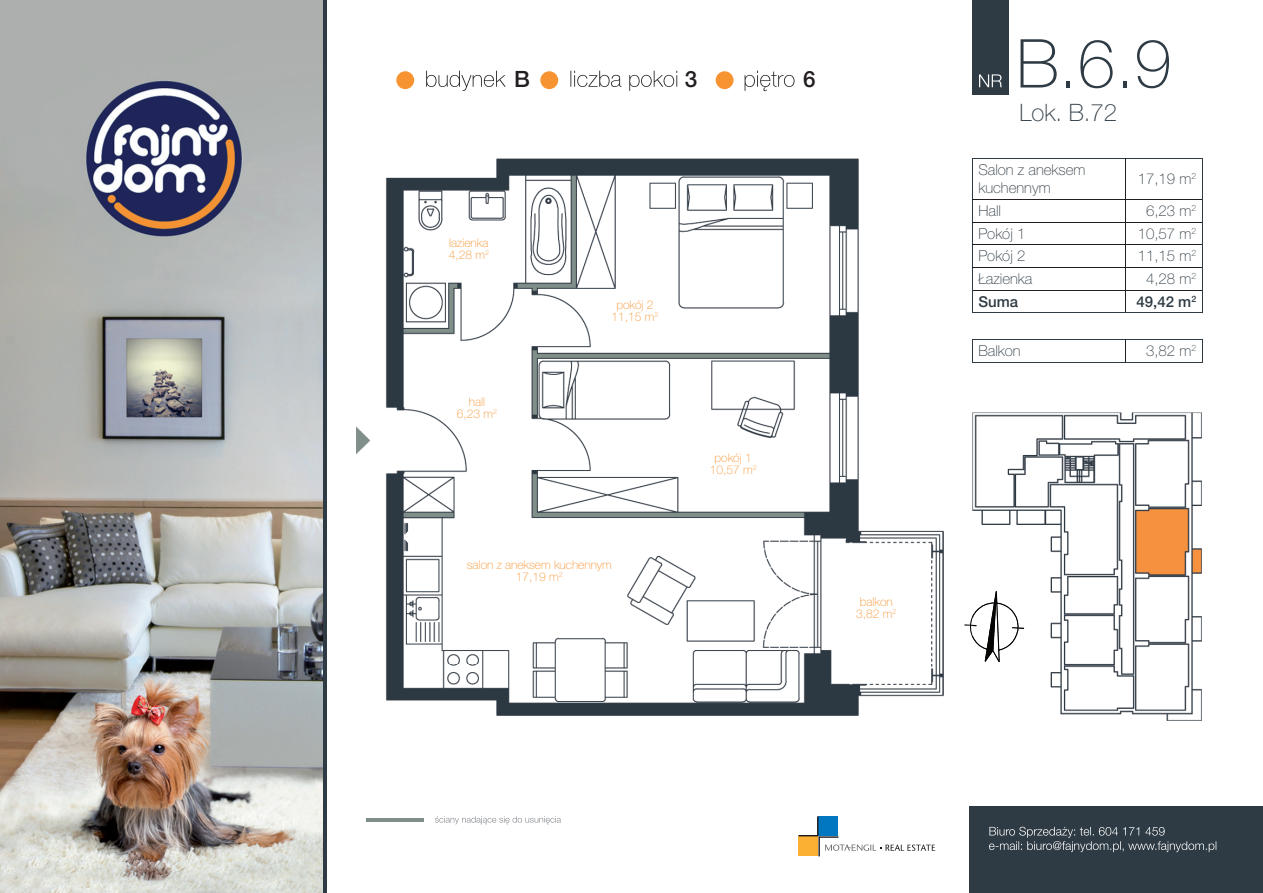
<style>
.page{position:relative;width:1263px;height:893px;background:#fff}
.page>*{position:absolute;margin:0;border:0;box-sizing:border-box;transform-origin:0 0}
.t1{font:100 67.5px "Helvetica Neue LT Pro";color:#2e3b44}
.t2{font:100 24px "Helvetica Neue LT Pro";color:#2e3b44}
.t3{font:500 22.5px "Helvetica Neue LT Pro";color:#231f20}
.t4{font:100 15px/18px "Helvetica Neue LT Pro";color:#2e3b44}
.t5{font:500 15px "Helvetica Neue LT Pro";color:#2e3b44}
.t6{font:100 12px/12px "Helvetica Neue LT Pro";color:#f79331;text-align:center}
</style>
<div class="page">
<img style="left:0;top:0;width:323px;height:893px">
<hr style="left:323px;top:0;width:3px;height:893px;background:#2e3b44">
<div style="left:972px;top:0;width:36px;height:95px;background:#2e3b44"></div>
<div style="left:396px;top:71px;width:18px;height:18px;background:#f79331;border-radius:50%"></div>
<div style="left:540px;top:71px;width:18px;height:18px;background:#f79331;border-radius:50%"></div>
<div style="left:716px;top:71px;width:17px;height:18px;background:#f79331;border-radius:50%"></div>
<svg style="left:426px;top:71px;width:80px;height:20px"></svg>
<svg style="left:570px;top:71px;width:107px;height:20px"></svg>
<svg style="left:979px;top:74px;width:23px;height:13px"></svg>
<div style="left:970px;top:806px;width:293px;height:87px;background:#2e3b44"></div>
<hr style="left:366px;top:818px;width:57px;height:3px;background:#808e89">
<svg style="left:435px;top:816px;width:126px;height:8px"></svg>
<svg style="left:798px;top:816px;width:137px;height:40px"></svg>
<svg style="left:989px;top:827px;width:227px;height:25px"></svg>
<svg style="left:745px;top:71px;width:49px;height:20px"></svg>
<img style="left:356px;top:158px;width:587px;height:557px">
<hr style="left:972px;top:158px;width:154px;height:1px;background:#2e3b44">
<hr style="left:972px;top:159px;width:1px;height:40px;background:#2e3b44">
<hr style="left:1126px;top:158px;width:76px;height:1px;background:#2e3b44">
<hr style="left:1202px;top:159px;width:1px;height:40px;background:#2e3b44">
<hr style="left:1125px;top:159px;width:1px;height:40px;background:#231f20">
<hr style="left:973px;top:199px;width:153px;height:1px;background:#231f20">
<hr style="left:1126px;top:199px;width:76px;height:1px;background:#231f20">
<hr style="left:973px;top:222px;width:153px;height:1px;background:#231f20">
<hr style="left:1126px;top:222px;width:76px;height:1px;background:#231f20">
<hr style="left:973px;top:245px;width:153px;height:1px;background:#231f20">
<hr style="left:1126px;top:245px;width:76px;height:1px;background:#231f20">
<hr style="left:973px;top:267px;width:153px;height:1px;background:#231f20">
<hr style="left:1126px;top:267px;width:76px;height:1px;background:#231f20">
<hr style="left:973px;top:290px;width:153px;height:1px;background:#231f20">
<hr style="left:1126px;top:290px;width:76px;height:1px;background:#231f20">
<svg style="left:1125px;top:200px;width:1px;height:113px"></svg>
<svg style="left:972px;top:199px;width:1px;height:114px"></svg>
<svg style="left:1202px;top:199px;width:1px;height:114px"></svg>
<hr style="left:972px;top:313px;width:154px;height:1px;background:#2e3b44">
<hr style="left:1126px;top:313px;width:76px;height:1px;background:#2e3b44">
<img style="left:972px;top:412px;width:230px;height:309px">
<svg style="left:964px;top:591px;width:60px;height:71px"></svg>
<img style="left:985px;top:650px;width:15px;height:12px">
<hr style="left:972px;top:339px;width:154px;height:1px;background:#2e3b44">
<svg style="left:972px;top:340px;width:1px;height:22px"></svg>
<hr style="left:1126px;top:339px;width:76px;height:1px;background:#2e3b44">
<svg style="left:1202px;top:339px;width:1px;height:23px"></svg>
<hr style="left:972px;top:362px;width:154px;height:1px;background:#2e3b44">
<hr style="left:1126px;top:362px;width:76px;height:1px;background:#2e3b44">
<svg style="left:1125px;top:339px;width:1px;height:23px"></svg>
<h3 class="t3" style="left:514px;top:65px;width:17px">B</h3>
<h3 class="t3" style="left:685px;top:65px;width:14px">3</h3>
<h3 class="t3" style="left:803px;top:65px;width:14px">6</h3>
<p class="t6" style="left:449px;top:236px;width:42px;text-align:left">łazienka<br>4,28 m<sup>2</sup></p>
<p class="t6" style="left:457px;top:396px;width:42px">hall<br>6,23 m<sup>2</sup></p>
<p class="t6" style="left:611px;top:298px;width:48px">pokój 2<br>11,15 m<sup>2</sup></p>
<p class="t6" style="left:467px;top:559px;width:146px">salon z aneksem kuchennym<br>17,19 m<sup>2</sup></p>
<p class="t6" style="left:710px;top:452px;width:48px">pokój 1<br>10,57 m<sup>2</sup></p>
<p class="t6" style="left:856px;top:596px;width:42px">balkon<br>3,82 m<sup>2</sup></p>
<h1 class="t1" style="left:1016px;top:25px;width:157px">B.6.9</h1>
<h2 class="t2" style="left:1019px;top:99px;width:99px">Lok. B.72</h2>
<p class="t4" style="left:978px;top:161px;width:108px">Salon z aneksem kuchennym</p>
<p class="t4" style="left:1138px;top:170px;width:60px">17,19 m<sup>2</sup></p>
<p class="t4" style="left:978px;top:202px;width:24px">Hall</p>
<p class="t4" style="left:1146px;top:202px;width:52px">6,23 m<sup>2</sup></p>
<p class="t4" style="left:978px;top:224px;width:48px">Pokój 1</p>
<p class="t4" style="left:1138px;top:224px;width:60px">10,57 m<sup>2</sup></p>
<p class="t4" style="left:978px;top:247px;width:48px">Pokój 2</p>
<p class="t4" style="left:1138px;top:247px;width:60px">11,15 m<sup>2</sup></p>
<p class="t4" style="left:978px;top:270px;width:55px">Łazienka</p>
<p class="t4" style="left:1146px;top:270px;width:52px">4,28 m<sup>2</sup></p>
<p class="t5" style="left:978px;top:293px;width:41px">Suma</p>
<p class="t5" style="left:1136px;top:293px;width:61px">49,42 m<sup>2</sup></p>
<p class="t4" style="left:978px;top:342px;width:44px">Balkon</p>
<p class="t4" style="left:1146px;top:342px;width:52px">3,82 m<sup>2</sup></p>
</div>
